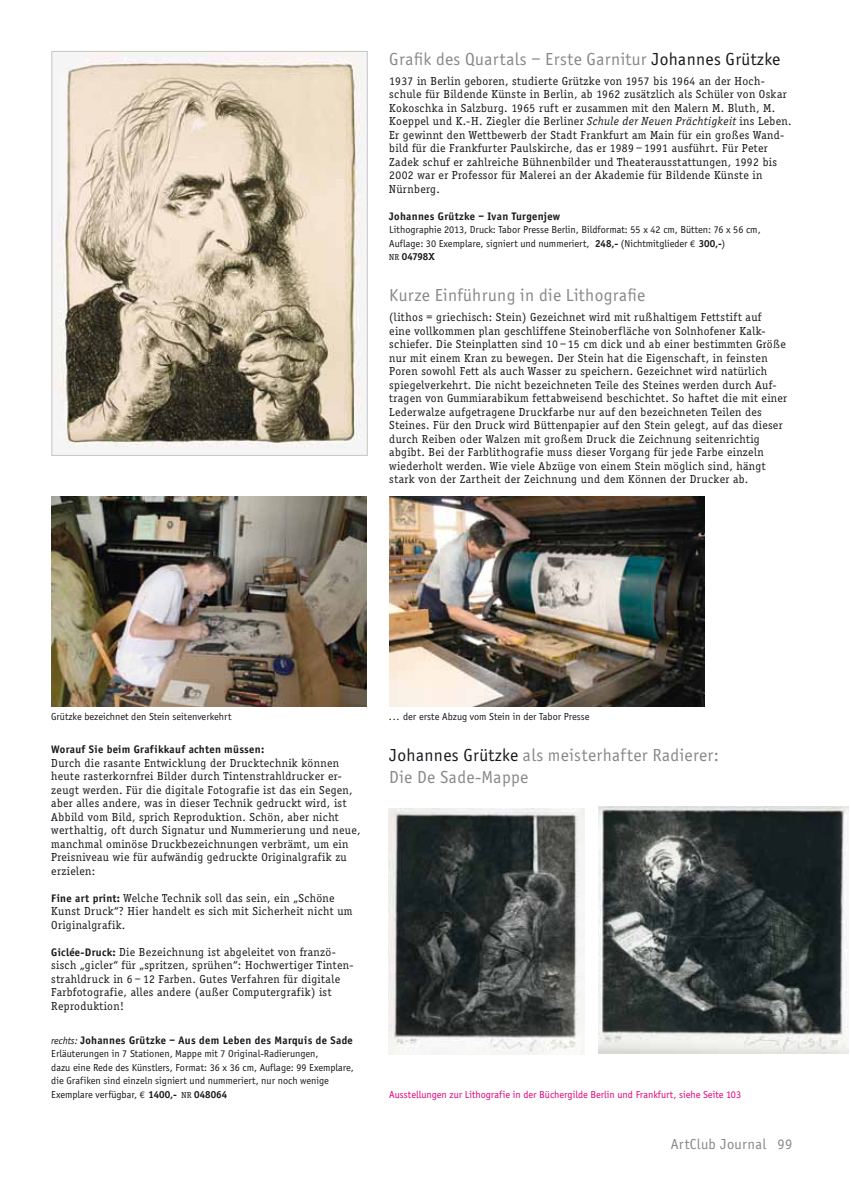
<style>
.page{position:relative;width:851px;height:1191px;background:#fff}
.page>*{position:absolute;margin:0;border:0;box-sizing:border-box;transform-origin:0 0}
.t1{font:18px/22.2px "Officina Sans";letter-spacing:.02em;color:#87888a}
.t2{font:15px "Officina Sans";letter-spacing:.02em;color:#87888a}
.t3{font:12px/13.5px "Officina Serif";letter-spacing:.03em;color:#1a171c}
.t4{font:700 11.25px "Officina Sans";letter-spacing:.03em;color:#1a171c}
.t5{font:10.5px/13.5px "Officina Sans";color:#1a171c}
.t6{font:10.5px "Officina Sans";color:#e2007a}
.t7{font:700 10.5px "Officina Serif";letter-spacing:-.01em;color:#1a171c}
.s1{color:#1a171c}
.s2{font-style:italic}
.s3{font-weight:700}
.s4{font-family:"Linotype Euro Font Rto S";font-size:9.75px}
.s5{font-weight:400;font-size:9px}
.s6{font-family:"Officina Sans";font-weight:700;font-size:11.25px}
.s7{font-weight:400;font-style:italic;font-size:10.5px}
.s8{font-family:"Officina Serif";font-size:9px}
.s9{font-family:"Officina Serif";font-weight:700}
</style>
<div class="page">
<img style="left:53px;top:53px;width:310px;height:396px">
<div style="left:51px;top:51px;width:316px;height:405px;border:1px solid #c6c7c8"></div>
<img style="left:388px;top:808px;width:196px;height:246px">
<img style="left:598px;top:807px;width:250px;height:246px">
<img style="left:51px;top:497px;width:315px;height:209px">
<img style="left:389px;top:497px;width:315px;height:209px">
<h1 class="t1" style="left:389px;top:48px;width:392px">Grafik des Quartals – Erste Garnitur <span class="s1">Johannes Grützke</span></h1>
<p class="t3" style="left:389px;top:74px;width:403px">1937 in Berlin geboren, studierte Grützke von 1957 bis 1964 an der Hoch&shy;schule für Bildende Künste in Berlin, ab 1962 zusätzlich als Schüler von Oskar Kokoschka in Salzburg. 1965 ruft er zusammen mit den Malern M. Bluth, M.<br>Koeppel und K.-H. Ziegler die Berliner <span class="s2">Schule der Neuen Prächtigkeit</span> ins Leben.<br>Er gewinnt den Wettbewerb der Stadt Frankfurt am Main für ein großes Wand&shy;bild für die Frankfurter Paulskirche, das er 1989 – 1991 ausführt. Für Peter Zadek schuf er zahlreiche Bühnenbilder und Theaterausstattungen, 1992 bis 2002 war er Professor für Malerei an der Akademie für Bildende Künste in Nürnberg.</p>
<p class="t4" style="left:389px;top:209px;width:172px">Johannes Grützke – Ivan Turgenjew</p>
<p class="t5" style="left:389px;top:223px;width:373px">Lithographie 2013, Druck: Tabor Presse Berlin, Bildformat: 55 x 42 cm, Bütten: 76 x 56 cm,<br>Auflage: 30 Exemplare, signiert und nummeriert, <span class="s3">248,-</span> (Nichtmitglieder <span class="s4">F</span> <span class="s3">300,-</span>)</p>
<p class="t7" style="left:389px;top:251px;width:47px"><span class="s5">NR</span> 04798X</p>
<h1 class="t1" style="left:389px;top:284px;width:257px">Kurze Einführung in die Lithografie</h1>
<p class="t3" style="left:389px;top:310px;width:399px">(lithos = griechisch: Stein) Gezeichnet wird mit rußhaltigem Fettstift auf<br>eine vollkommen plan geschliffene Steinoberfläche von Solnhofener Kalk&shy;schiefer. Die Steinplatten sind 10 – 15 cm dick und ab einer bestimmten Größe nur mit einem Kran zu bewegen. Der Stein hat die Eigenschaft, in feinsten Poren sowohl Fett als auch Wasser zu speichern. Gezeichnet wird natürlich spiegelverkehrt. Die nicht bezeichneten Teile des Steines werden durch Auf&shy;tragen von Gummiarabikum fettabweisend beschichtet. So haftet die mit einer Lederwalze aufgetragene Druckfarbe nur auf den bezeichneten Teilen des Steines. Für den Druck wird Büttenpapier auf den Stein gelegt, auf das dieser durch Reiben oder Walzen mit großem Druck die Zeichnung seitenrichtig abgibt. Bei der Farblithografie muss dieser Vorgang für jede Farbe einzeln wiederholt werden. Wie viele Abzüge von einem Stein möglich sind, hängt stark von der Zartheit der Zeichnung und dem Können der Drucker ab.</p>
<p class="t5" style="left:51px;top:709px;width:182px">Grützke bezeichnet den Stein seitenverkehrt</p>
<p class="t5" style="left:389px;top:709px;width:202px">... der erste Abzug vom Stein in der Tabor Presse</p>
<h1 class="t1" style="left:389px;top:744px;width:331px"><span class="s1">Johannes Grützke</span> als meisterhafter Radierer:<br>Die De Sade-Mappe</h1>
<p class="t4" style="left:51px;top:743px;width:214px">Worauf Sie beim Grafikkauf achten müssen:</p>
<p class="t3" style="left:51px;top:756px;width:311px">Durch die rasante Entwicklung der Drucktechnik können heute rasterkornfrei Bilder durch Tintenstrahldrucker er&shy;zeugt werden. Für die digitale Fotografie ist das ein Segen, aber alles andere, was in dieser Technik gedruckt wird, ist Abbild vom Bild, sprich Reproduktion. Schön, aber nicht werthaltig, oft durch Signatur und Nummerierung und neue, manchmal ominöse Druckbezeichnungen verbrämt, um ein Preisniveau wie für aufwändig gedruckte Originalgrafik zu erzielen:</p>
<p class="t3" style="left:51px;top:891px;width:303px"><span class="s6">Fine art print:</span> Welche Technik soll das sein, ein „Schöne<br>Kunst Druck“? Hier handelt es sich mit Sicherheit nicht um<br>Originalgrafik.</p>
<p class="t3" style="left:51px;top:945px;width:304px"><span class="s6">Giclée-Druck:</span> Die Bezeichnung ist abgeleitet von franzö&shy;sisch „gicler“ für „spritzen, sprühen“: Hochwertiger Tinten&shy;strahldruck in 6 – 12 Farben. Gutes Verfahren für digitale Farbfotografie, alles andere (außer Computergrafik) ist Reproduktion!</p>
<p class="t4" style="left:51px;top:1033px;width:303px"><span class="s7">rechts:</span> Johannes Grützke – Aus dem Leben des Marquis de Sade</p>
<p class="t5" style="left:51px;top:1047px;width:304px">Erläuterungen in 7 Stationen, Mappe mit 7 Original-Radierungen,<br>dazu eine Rede des Künstlers, Format: 36 x 36 cm, Auflage: 99 Exemplare, die Grafiken sind einzeln signiert und nummeriert, nur noch wenige Exemplare verfügbar, <span class="s4">F</span> <span class="s3">1400,-</span> <span class="s8">NR</span> <span class="s9">048064</span></p>
<p class="t6" style="left:389px;top:1088px;width:353px">Ausstellungen zur Lithografie in der Büchergilde Berlin und Frankfurt, siehe Seite 103</p>
<p class="t2" style="left:670px;top:1136px;width:123px">ArtClub Journal 99</p>
</div>
